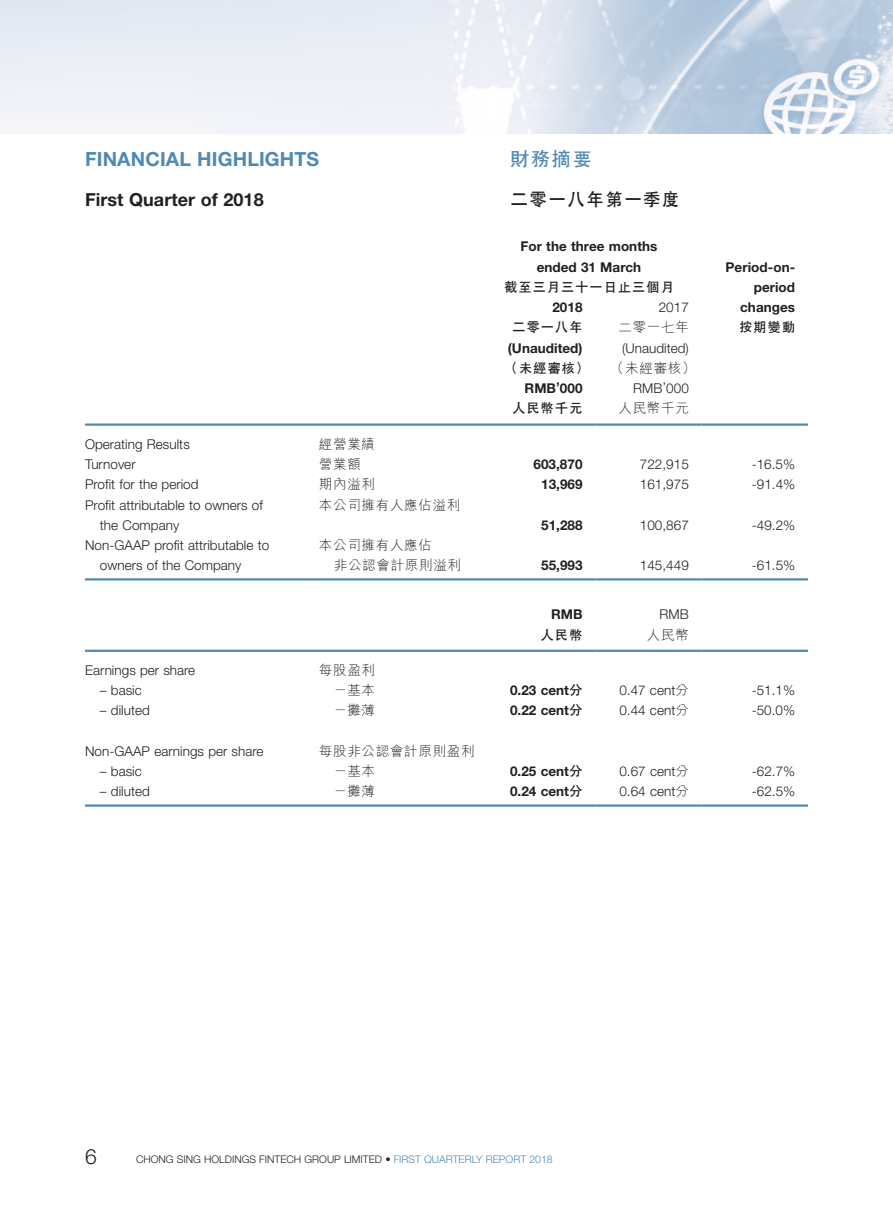
<style>
.page{position:relative;width:893px;height:1212px;background:#fff}
.page>*{position:absolute;margin:0;border:0;box-sizing:border-box;transform-origin:0 0}
.t1{font:300 21px "Helvetica Neue LT Std";color:#231f20}
.Heading_1{font:700 19.5px "Helvetica Neue LT Std";letter-spacing:.01em;color:#5089b4}
.C_Heading_1{font:700 19.5px "C Hei 2 HK";color:#5089b4}
.Heading_2{font:700 18px "Helvetica Neue LT Std";letter-spacing:.005em;color:#231f20}
.C_Heading_2{font:700 18px "C Hei 2 HK";letter-spacing:.055em;color:#231f20}
.Body_Text{font:300 13.5px/20.2px "Helvetica Neue LT Std";letter-spacing:.005em;color:#231f20}
.Body_Text-2{font:700 13.5px "Helvetica Neue LT Std";letter-spacing:.005em;color:#231f20}
.Body_Text-3{font:300 13.5px/20.2px "M Hei HK";letter-spacing:.055em;color:#231f20}
.Body_Text-4{font:700 13.5px "C Hei 2 HK";letter-spacing:.055em;color:#231f20}
.t2{font:300 10.5px "Helvetica Neue LT Std";color:#231f20}
.s1{font-family:"C Hei 2 HK"}
.s2{font-family:"M Hei HK"}
.s3{color:#5089b4}
</style>
<div class="page">
<img style="left:0;top:0;width:893px;height:133px">
<hr style="left:85px;top:423px;width:234px;height:3px;background:#5089b4">
<hr style="left:319px;top:423px;width:170px;height:3px;background:#5089b4">
<hr style="left:489px;top:423px;width:106px;height:3px;background:#5089b4">
<hr style="left:595px;top:423px;width:107px;height:3px;background:#5089b4">
<hr style="left:702px;top:423px;width:106px;height:3px;background:#5089b4">
<hr style="left:85px;top:578px;width:234px;height:2px;background:#5089b4">
<hr style="left:319px;top:578px;width:170px;height:2px;background:#5089b4">
<hr style="left:489px;top:578px;width:106px;height:2px;background:#5089b4">
<hr style="left:595px;top:578px;width:107px;height:2px;background:#5089b4">
<hr style="left:702px;top:578px;width:106px;height:2px;background:#5089b4">
<hr style="left:85px;top:650px;width:234px;height:2px;background:#5089b4">
<hr style="left:319px;top:650px;width:170px;height:2px;background:#5089b4">
<hr style="left:489px;top:650px;width:106px;height:2px;background:#5089b4">
<hr style="left:595px;top:650px;width:107px;height:2px;background:#5089b4">
<hr style="left:702px;top:650px;width:106px;height:2px;background:#5089b4">
<hr style="left:85px;top:804px;width:234px;height:3px;background:#5089b4">
<hr style="left:319px;top:804px;width:170px;height:3px;background:#5089b4">
<hr style="left:489px;top:804px;width:106px;height:3px;background:#5089b4">
<hr style="left:595px;top:804px;width:107px;height:3px;background:#5089b4">
<hr style="left:702px;top:804px;width:106px;height:3px;background:#5089b4">
<p class="Heading_1" style="left:85px;top:147px;width:236px">FINANCIAL HIGHLIGHTS</p>
<p class="Heading_2" style="left:85px;top:188px;width:180px">First Quarter of 2018</p>
<p class="C_Heading_1" style="left:510px;top:149px;width:83px">財務摘要</p>
<p class="C_Heading_2" style="left:510px;top:190px;width:171px">二零一八年第一季度</p>
<p class="Body_Text-2" style="left:520px;top:238px;width:138px">For the three months</p>
<p class="Body_Text-2" style="left:537px;top:258px;width:106px">ended 31 March</p>
<p class="Body_Text-2" style="left:726px;top:258px;width:71px">Period-on-</p>
<p class="Body_Text-2" style="left:754px;top:279px;width:43px">period</p>
<p class="Body_Text-2" style="left:740px;top:299px;width:56px">changes</p>
<p class="Body_Text-4" style="left:504px;top:280px;width:171px">截至三月三十一日止三個月</p>
<p class="Body_Text-2" style="left:552px;top:299px;width:32px">2018</p>
<p class="Body_Text" style="left:659px;top:297px;width:32px">2017</p>
<p class="Body_Text-4" style="left:512px;top:321px;width:72px">二零一八年</p>
<p class="Body_Text-3" style="left:618px;top:317px;width:72px">二零一七年</p>
<p class="Body_Text-4" style="left:739px;top:321px;width:58px">按期變動</p>
<p class="Body_Text-2" style="left:508px;top:339px;width:76px">(Unaudited)</p>
<p class="Body_Text" style="left:622px;top:337px;width:68px">(Unaudited)</p>
<p class="Body_Text-4" style="left:504px;top:361px;width:87px">（未經審核）</p>
<p class="Body_Text-3" style="left:610px;top:358px;width:87px">（未經審核）</p>
<p class="Body_Text-2" style="left:525px;top:380px;width:60px">RMB’000</p>
<p class="Body_Text" style="left:633px;top:378px;width:57px">RMB’000</p>
<p class="Body_Text-4" style="left:512px;top:402px;width:72px">人民幣千元</p>
<p class="Body_Text-3" style="left:618px;top:398px;width:72px">人民幣千元</p>
<p class="Body_Text" style="left:85px;top:434px;width:106px">Operating Results</p>
<p class="Body_Text-3" style="left:319px;top:433px;width:58px">經營業績</p>
<p class="Body_Text" style="left:85px;top:454px;width:52px">Turnover</p>
<p class="Body_Text-3" style="left:319px;top:454px;width:43px">營業額</p>
<p class="Body_Text-2" style="left:534px;top:456px;width:51px">603,870</p>
<p class="Body_Text" style="left:640px;top:454px;width:51px">722,915</p>
<p class="Body_Text" style="left:752px;top:454px;width:45px">-16.5%</p>
<p class="Body_Text" style="left:85px;top:474px;width:115px">Profit for the period</p>
<p class="Body_Text-3" style="left:319px;top:474px;width:58px">期內溢利</p>
<p class="Body_Text-2" style="left:541px;top:476px;width:43px">13,969</p>
<p class="Body_Text" style="left:640px;top:474px;width:51px">161,975</p>
<p class="Body_Text" style="left:752px;top:474px;width:45px">-91.4%</p>
<p class="Body_Text" style="left:100px;top:494px;width:165px;text-indent:-15px">Profit attributable to owners of the Company</p>
<p class="Body_Text-3" style="left:319px;top:494px;width:143px">本公司擁有人應佔溢利</p>
<p class="Body_Text-2" style="left:541px;top:517px;width:43px">51,288</p>
<p class="Body_Text" style="left:640px;top:515px;width:51px">100,867</p>
<p class="Body_Text" style="left:752px;top:515px;width:45px">-49.2%</p>
<p class="Body_Text" style="left:100px;top:535px;width:171px;text-indent:-15px">Non-GAAP profit attributable to owners of the Company</p>
<p class="Body_Text-3" style="left:334px;top:535px;width:129px;text-indent:-15px">本公司擁有人應佔<br>非公認會計原則溢利</p>
<p class="Body_Text-2" style="left:541px;top:557px;width:43px">55,993</p>
<p class="Body_Text" style="left:640px;top:555px;width:51px">145,449</p>
<p class="Body_Text" style="left:752px;top:555px;width:45px">-61.5%</p>
<p class="Body_Text-2" style="left:551px;top:606px;width:33px">RMB</p>
<p class="Body_Text" style="left:659px;top:604px;width:31px">RMB</p>
<p class="Body_Text-4" style="left:541px;top:628px;width:43px">人民幣</p>
<p class="Body_Text-3" style="left:647px;top:624px;width:43px">人民幣</p>
<p class="Body_Text" style="left:85px;top:660px;width:112px">Earnings per share</p>
<p class="Body_Text-3" style="left:319px;top:660px;width:58px">每股盈利</p>
<p class="Body_Text" style="left:100px;top:680px;width:43px">– basic</p>
<p class="Body_Text-3" style="left:334px;top:680px;width:43px">－基本</p>
<p class="Body_Text-2" style="left:510px;top:682px;width:74px">0.23 cent<span class="s1">分</span></p>
<p class="Body_Text" style="left:619px;top:680px;width:71px">0.47 cent<span class="s2">分</span></p>
<p class="Body_Text" style="left:752px;top:680px;width:45px">-51.1%</p>
<p class="Body_Text" style="left:100px;top:700px;width:51px">– diluted</p>
<p class="Body_Text-3" style="left:334px;top:700px;width:43px">－攤薄</p>
<p class="Body_Text-2" style="left:510px;top:702px;width:74px">0.22 cent<span class="s1">分</span></p>
<p class="Body_Text" style="left:619px;top:700px;width:71px">0.44 cent<span class="s2">分</span></p>
<p class="Body_Text" style="left:752px;top:700px;width:45px">-50.0%</p>
<p class="Body_Text" style="left:85px;top:741px;width:180px">Non-GAAP earnings per share</p>
<p class="Body_Text-3" style="left:319px;top:741px;width:157px">每股非公認會計原則盈利</p>
<p class="Body_Text" style="left:100px;top:761px;width:43px">– basic</p>
<p class="Body_Text-3" style="left:334px;top:761px;width:43px">－基本</p>
<p class="Body_Text-2" style="left:510px;top:763px;width:74px">0.25 cent<span class="s1">分</span></p>
<p class="Body_Text" style="left:619px;top:761px;width:71px">0.67 cent<span class="s2">分</span></p>
<p class="Body_Text" style="left:752px;top:761px;width:45px">-62.7%</p>
<p class="Body_Text" style="left:100px;top:781px;width:51px">– diluted</p>
<p class="Body_Text-3" style="left:334px;top:781px;width:43px">－攤薄</p>
<p class="Body_Text-2" style="left:510px;top:783px;width:74px">0.24 cent<span class="s1">分</span></p>
<p class="Body_Text" style="left:619px;top:781px;width:71px">0.64 cent<span class="s2">分</span></p>
<p class="Body_Text" style="left:752px;top:781px;width:45px">-62.5%</p>
<h1 class="t1" style="left:85px;top:1143px;width:13px">6</h1>
<p class="t2" style="left:136px;top:1153px;width:418px">CHONG SING HOLDINGS FINTECH GROUP LIMITED • <span class="s3">FIRST QUARTERLY REPORT 2018</span></p>
</div>
